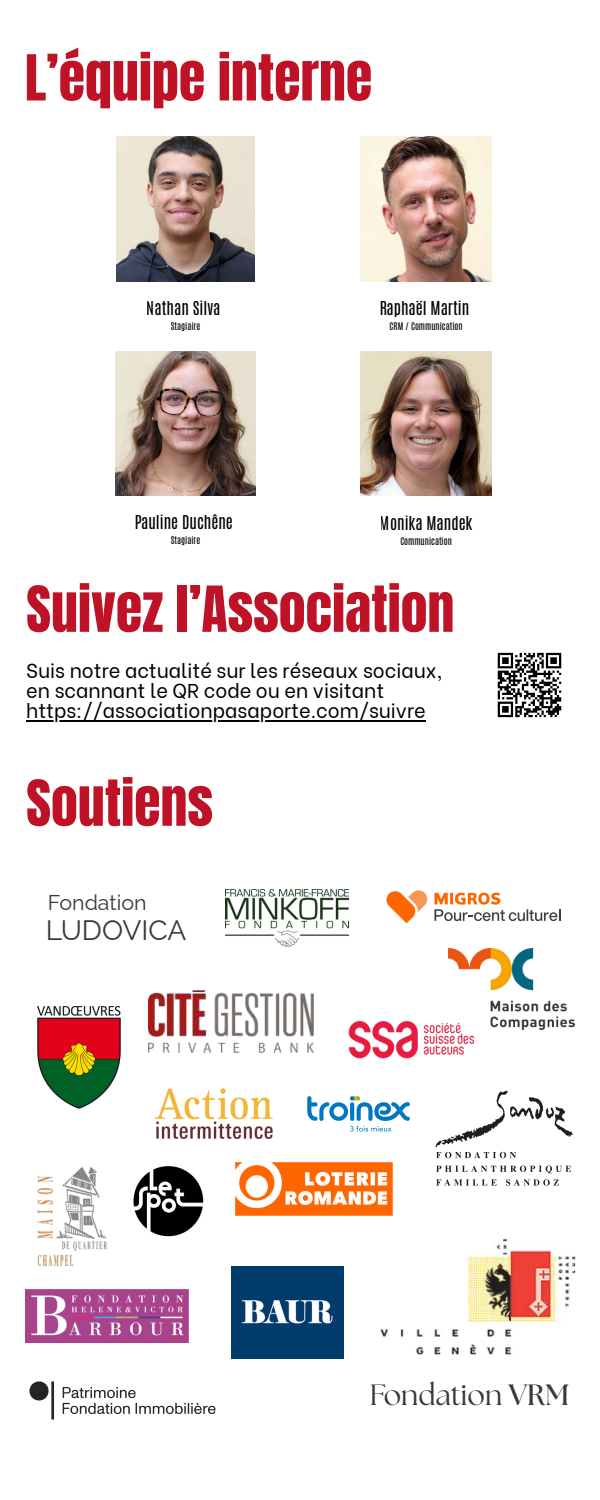
<style>
.page{position:relative;width:600px;height:1500px;background:#fff}
.page>*{position:absolute;margin:0;border:0;box-sizing:border-box;transform-origin:0 0}
.t1{font:53.9px "Anton";color:#c01226}
.t2{font:29.3px "The Seasons";color:#1e1e1c}
.t3{font:28.1px "Raleway";color:#1e1e1c}
.t4{font:21.4px "Raleway";color:#1e1e1c}
.t5{font:20px/20.2px "Be Vietnam";color:#000}
.t6{font:16px "Antonio";color:#000}
.t7{font:15.9px "Antonio";color:#000}
.t8{font:8.9px "Antonio";color:#000}
.s1{font-weight:700}
</style>
<div class="page">
<img style="left:117px;top:137px;width:137px;height:145px">
<img style="left:116px;top:351px;width:139px;height:145px">
<img style="left:361px;top:137px;width:130px;height:145px">
<img style="left:361px;top:351px;width:130px;height:145px">
<img style="left:155px;top:1089px;width:118px;height:49px">
<svg style="left:436px;top:1179px;width:5px;height:7px"></svg>
<svg style="left:444px;top:1179px;width:6px;height:7px"></svg>
<svg style="left:454px;top:1179px;width:8px;height:7px"></svg>
<svg style="left:466px;top:1179px;width:21px;height:7px"></svg>
<svg style="left:491px;top:1179px;width:6px;height:7px"></svg>
<svg style="left:436px;top:1152px;width:80px;height:6px"></svg>
<svg style="left:506px;top:1179px;width:4px;height:7px"></svg>
<svg style="left:514px;top:1179px;width:6px;height:7px"></svg>
<svg style="left:524px;top:1179px;width:6px;height:7px"></svg>
<svg style="left:533px;top:1179px;width:6px;height:7px"></svg>
<svg style="left:543px;top:1179px;width:7px;height:7px"></svg>
<svg style="left:553px;top:1179px;width:6px;height:7px"></svg>
<img style="left:435px;top:1090px;width:138px;height:58px">
<svg style="left:436px;top:1166px;width:5px;height:6px"></svg>
<svg style="left:445px;top:1166px;width:7px;height:6px"></svg>
<svg style="left:455px;top:1166px;width:41px;height:6px"></svg>
<svg style="left:500px;top:1166px;width:7px;height:6px"></svg>
<svg style="left:510px;top:1166px;width:32px;height:6px"></svg>
<svg style="left:546px;top:1166px;width:6px;height:7px"></svg>
<svg style="left:556px;top:1166px;width:15px;height:6px"></svg>
<svg style="left:434px;top:893px;width:126px;height:28px"></svg>
<svg style="left:386px;top:890px;width:41px;height:33px"></svg>
<img style="left:25px;top:1289px;width:164px;height:54px">
<img style="left:380px;top:1239px;width:196px;height:116px">
<img style="left:133px;top:1167px;width:70px;height:70px">
<img style="left:348px;top:1021px;width:127px;height:38px">
<img style="left:29px;top:1381px;width:187px;height:39px">
<img style="left:37px;top:1007px;width:83px;height:101px">
<svg style="left:307px;top:1096px;width:103px;height:35px"></svg>
<img style="left:37px;top:1167px;width:70px;height:100px">
<img style="left:449px;top:948px;width:126px;height:82px">
<img style="left:225px;top:889px;width:124px;height:58px">
<img style="left:231px;top:1267px;width:113px;height:91px">
<img style="left:149px;top:990px;width:165px;height:64px">
<img style="left:235px;top:1162px;width:158px;height:54px">
<img style="left:497px;top:652px;width:65px;height:66px">
<hr style="left:26px;top:720px;width:400px;height:1px;background:#000">
<p class="t1" style="left:25px;top:39px;width:349px">L’équipe interne</p>
<p class="t6" style="left:147px;top:297px;width:75px">Nathan Silva</p>
<p class="t8" style="left:171px;top:320px;width:31px">Stagiaire</p>
<p class="t7" style="left:134px;top:511px;width:100px">Pauline Duchêne</p>
<p class="t8" style="left:171px;top:534px;width:31px">Stagiaire</p>
<p class="t6" style="left:379px;top:297px;width:92px">Raphaël Martin</p>
<p class="t8" style="left:390px;top:320px;width:75px">CRM / Communication</p>
<p class="t6" style="left:380px;top:512px;width:94px">Monika Mandek</p>
<p class="t8" style="left:400px;top:534px;width:53px">Communication</p>
<p class="t1" style="left:26px;top:570px;width:430px">Suivez l’Association</p>
<p class="t5" style="left:26px;top:659px;width:418px">Suis notre actualité sur les réseaux sociaux, en scannant le QR code ou en visitant https://associationpasaporte.com/suivre</p>
<p class="t1" style="left:26px;top:764px;width:188px">Soutiens</p>
<p class="t4" style="left:48px;top:890px;width:100px">Fondation</p>
<h3 class="t3" style="left:45px;top:914px;width:143px">LUDOVICA</h3>
<h2 class="t2" style="left:369px;top:1382px;width:202px">Fondation <span class="s1">VRM</span></h2>
</div>
